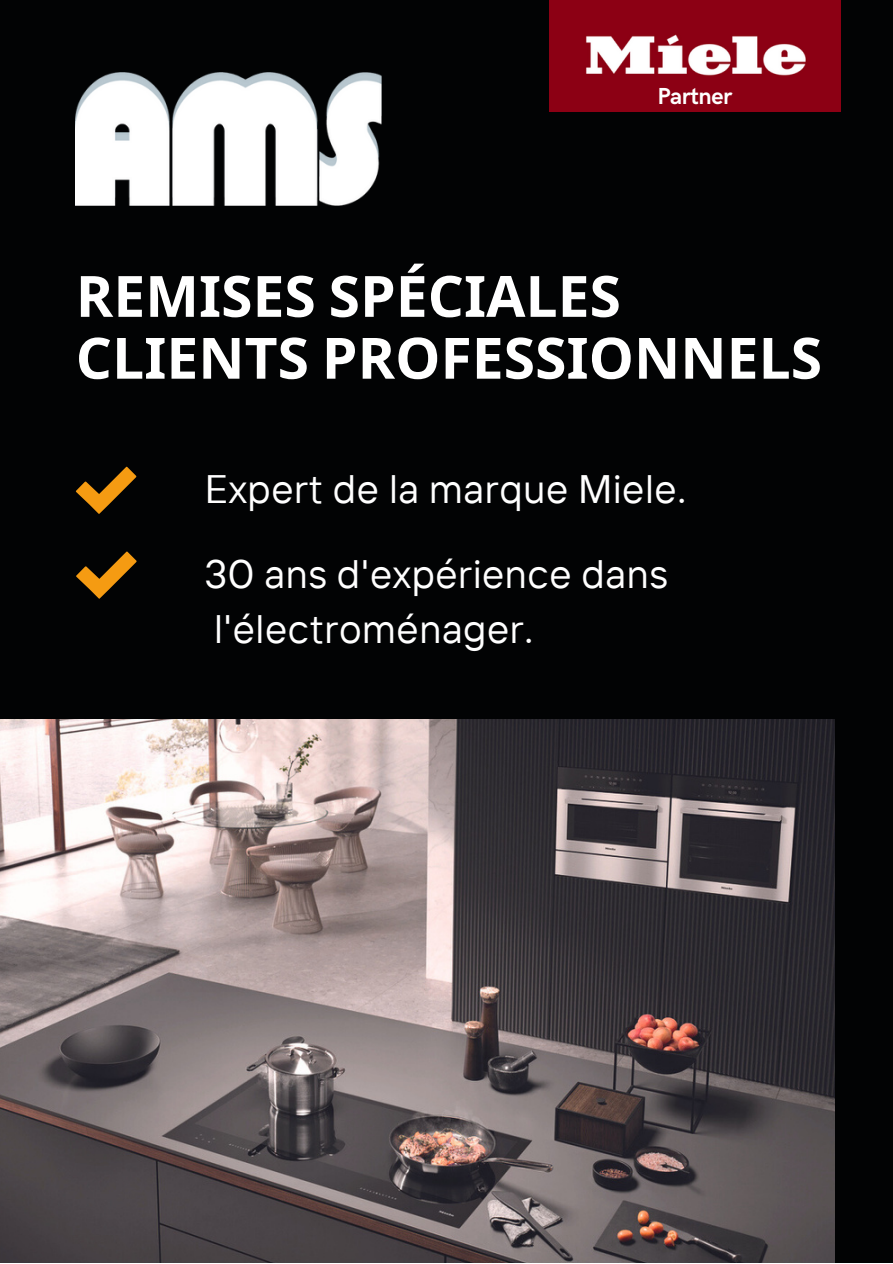
<style>
.page{position:relative;width:893px;height:1264px;background:#fff}
.page>*{position:absolute;margin:0;border:0;box-sizing:border-box;transform-origin:0 0}
.t1{font:700 57px/61.8px "Noto Sans";color:#fff}
.t2{font:39.6px/54.8px "TT Interphases";letter-spacing:.015em;color:#fff}
.t3{font:700 23.25px "HK Grotesk";letter-spacing:-.02em;color:#fff}
</style>
<div class="page">
<div style="left:0;top:0;width:892px;height:1262px;background:#020304"></div>
<img style="left:0;top:719px;width:834px;height:543px">
<img style="left:76px;top:73px;width:305px;height:132px">
<img style="left:549px;top:0;width:291px;height:112px">
<svg style="left:76px;top:466px;width:60px;height:48px"></svg>
<svg style="left:76px;top:551px;width:61px;height:47px"></svg>
<p class="t3" style="left:657px;top:83px;width:76px">Partner</p>
<p class="t1" style="left:76px;top:264px;width:747px">REMISES SPÉCIALES<br>CLIENTS PROFESSIONNELS</p>
<p class="t2" style="left:205px;top:461px;width:483px">Expert de la marque Miele.</p>
<p class="t2" style="left:205px;top:546px;width:464px">30 ans d'expérience dans l'électroménager.</p>
</div>
